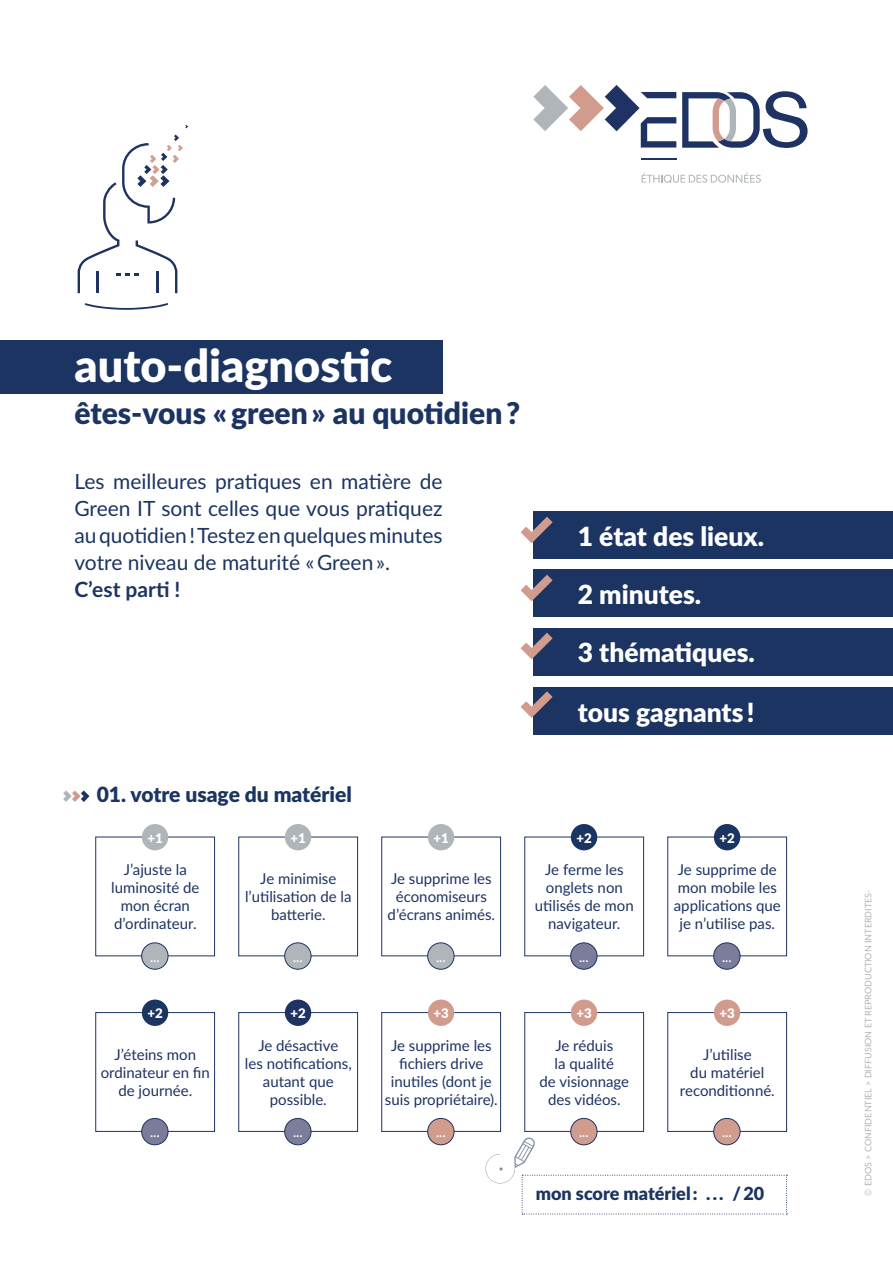
<style>
.page{position:relative;width:893px;height:1263px;background:#fff}
.page>*{position:absolute;margin:0;border:0;box-sizing:border-box;transform-origin:0 0}
.t1{font:900 45px "Lato";color:#fff}
.t2{font:900 30px "Lato";color:#1b3461}
.t3{font:900 26.4px "Lato";color:#fff}
.t4{font:21px/27px "Lato";color:#1b3461;text-align:justify}
.t5{font:900 21px "Lato";color:#1b3461}
.t6{font:700 21px "Lato";color:#1b3461}
.t7{font:900 18px "Lato";color:#1b3461}
.t8{font:15px/18px "Lato";color:#1e3363;text-align:center}
.t9{font:600 13.5px "Lato";color:#fff}
.t10{font:900 13.2px "Lato";color:#fff}
.t11{font:9px "Lato";color:#b0b5b9}
.s1{color:#1e3363}
.s2{font-family:"Roboto";font-weight:300}
</style>
<div class="page">
<svg style="left:78px;top:135px;width:105px;height:158px"></svg>
<svg style="left:85px;top:303px;width:83px;height:7px"></svg>
<div style="left:0;top:340px;width:443px;height:54px;background:#1b3461"></div>
<svg style="left:642px;top:173px;width:119px;height:10px"></svg>
<svg style="left:682px;top:91px;width:126px;height:57px"></svg>
<svg style="left:533px;top:85px;width:143px;height:63px"></svg>
<hr style="left:641px;top:159px;width:35px;height:1px;background:#1e3363">
<div style="left:534px;top:628px;width:359px;height:47px;background:#1b3461"></div>
<div style="left:534px;top:570px;width:359px;height:47px;background:#1b3461"></div>
<div style="left:534px;top:511px;width:359px;height:48px;background:#1b3461"></div>
<div style="left:534px;top:687px;width:359px;height:48px;background:#1b3461"></div>
<svg style="left:521px;top:517px;width:32px;height:26px"></svg>
<svg style="left:521px;top:575px;width:32px;height:26px"></svg>
<svg style="left:521px;top:633px;width:32px;height:26px"></svg>
<svg style="left:521px;top:691px;width:32px;height:27px"></svg>
<svg style="left:485px;top:1137px;width:302px;height:77px"></svg>
<div style="left:142px;top:824px;width:26px;height:26px;background:#b0b5b9;border-radius:50%"></div>
<div style="left:142px;top:943px;width:26px;height:26px;background:#b0b5b9;border-radius:50%"></div>
<div style="left:141px;top:943px;width:27px;height:26px;border:1px solid #1e3363;border-radius:50%"></div>
<div style="left:285px;top:824px;width:26px;height:26px;background:#b0b5b9;border-radius:50%"></div>
<div style="left:285px;top:943px;width:26px;height:26px;background:#b0b5b9;border-radius:50%"></div>
<div style="left:284px;top:943px;width:27px;height:26px;border:1px solid #1e3363;border-radius:50%"></div>
<div style="left:428px;top:824px;width:26px;height:26px;background:#b0b5b9;border-radius:50%"></div>
<div style="left:428px;top:943px;width:26px;height:26px;background:#b0b5b9;border-radius:50%"></div>
<div style="left:427px;top:943px;width:27px;height:26px;border:1px solid #1e3363;border-radius:50%"></div>
<div style="left:571px;top:824px;width:26px;height:26px;background:#1b3461;border-radius:50%"></div>
<div style="left:571px;top:943px;width:26px;height:26px;background:#7c7c9b;border-radius:50%"></div>
<div style="left:570px;top:943px;width:27px;height:26px;border:1px solid #1e3363;border-radius:50%"></div>
<div style="left:714px;top:824px;width:26px;height:26px;background:#1b3461;border-radius:50%"></div>
<div style="left:714px;top:943px;width:26px;height:26px;background:#7c7c9b;border-radius:50%"></div>
<div style="left:713px;top:943px;width:27px;height:26px;border:1px solid #1e3363;border-radius:50%"></div>
<div style="left:96px;top:1012px;width:119px;height:119px;border:1px solid #1e3363"></div>
<div style="left:142px;top:999px;width:26px;height:27px;background:#1b3461;border-radius:50%"></div>
<div style="left:142px;top:1118px;width:26px;height:27px;background:#7c7c9a;border-radius:50%"></div>
<div style="left:141px;top:1118px;width:27px;height:27px;border:1px solid #1e3363;border-radius:50%"></div>
<div style="left:239px;top:1012px;width:119px;height:119px;border:1px solid #1e3363"></div>
<div style="left:285px;top:999px;width:26px;height:27px;background:#1e3363;border-radius:50%"></div>
<div style="left:285px;top:1118px;width:26px;height:27px;background:#7c7c9b;border-radius:50%"></div>
<div style="left:284px;top:1118px;width:27px;height:27px;border:1px solid #1e3363;border-radius:50%"></div>
<div style="left:382px;top:1012px;width:119px;height:119px;border:1px solid #1e3363"></div>
<div style="left:428px;top:999px;width:26px;height:27px;background:#d19c8e;border-radius:50%"></div>
<div style="left:428px;top:1118px;width:26px;height:27px;background:#d19c8e;border-radius:50%"></div>
<div style="left:427px;top:1118px;width:27px;height:27px;border:1px solid #1e3363;border-radius:50%"></div>
<div style="left:525px;top:1012px;width:119px;height:119px;border:1px solid #1e3363"></div>
<div style="left:571px;top:999px;width:26px;height:27px;background:#d19c8e;border-radius:50%"></div>
<div style="left:571px;top:1118px;width:26px;height:27px;background:#d19c8e;border-radius:50%"></div>
<div style="left:570px;top:1118px;width:27px;height:27px;border:1px solid #1e3363;border-radius:50%"></div>
<div style="left:668px;top:1012px;width:119px;height:119px;border:1px solid #1e3363"></div>
<div style="left:714px;top:999px;width:26px;height:27px;background:#d19c8e;border-radius:50%"></div>
<div style="left:714px;top:1118px;width:26px;height:27px;background:#d19c8e;border-radius:50%"></div>
<div style="left:713px;top:1118px;width:27px;height:27px;border:1px solid #1e3363;border-radius:50%"></div>
<svg style="left:63px;top:790px;width:27px;height:12px"></svg>
<h1 class="t1" style="left:74px;top:331px;width:319px">auto-diagnostic</h1>
<h2 class="t2" style="left:74px;top:390px;width:447px">êtes-vous <span class="s1">« green »</span> au quotidien ?</h2>
<h3 class="t4" style="left:74px;top:467px;width:370px">Les meilleures pratiques en matière de Green IT sont celles que vous pratiquez au quotidien ! Testez en quelques minutes votre niveau de maturité « Green ».</h3>
<h3 class="t6" style="left:74px;top:574px;width:108px">C’est parti !</h3>
<h3 class="t3" style="left:578px;top:516px;width:188px">1 état des lieux.</h3>
<h3 class="t3" style="left:578px;top:574px;width:125px">2 minutes.</h3>
<h3 class="t3" style="left:578px;top:633px;width:178px">3 thématiques.</h3>
<h3 class="t3" style="left:578px;top:692px;width:178px">tous gagnants !</h3>
<h3 class="t5" style="left:97px;top:779px;width:257px">01. votre usage du matériel</h3>
<p class="t10" style="left:147px;top:828px;width:17px">+1</p>
<p class="t10" style="left:290px;top:828px;width:17px">+1</p>
<p class="t10" style="left:433px;top:828px;width:17px">+1</p>
<p class="t10" style="left:576px;top:828px;width:17px">+2</p>
<p class="t10" style="left:719px;top:828px;width:17px">+2</p>
<p class="t8" style="left:111px;top:860px;width:90px">J’ajuste la luminosité de mon écran d’ordinateur.</p>
<p class="t8" style="left:245px;top:869px;width:108px">Je minimise l’utilisation de la batterie.</p>
<p class="t8" style="left:388px;top:869px;width:109px">Je supprime les économiseurs d’écrans animés.</p>
<p class="t8" style="left:535px;top:860px;width:100px">Je ferme les onglets non utilisés de mon navigateur.</p>
<p class="t8" style="left:674px;top:860px;width:109px">Je supprime de mon mobile les applications que je n’utilise pas.</p>
<p class="t9" style="left:150px;top:947px;width:11px">...</p>
<p class="t9" style="left:293px;top:947px;width:11px">...</p>
<p class="t9" style="left:436px;top:947px;width:11px">...</p>
<p class="t9" style="left:579px;top:947px;width:11px">...</p>
<p class="t9" style="left:722px;top:947px;width:11px">...</p>
<p class="t10" style="left:147px;top:1003px;width:17px">+2</p>
<p class="t10" style="left:290px;top:1003px;width:17px">+2</p>
<p class="t10" style="left:433px;top:1003px;width:17px">+3</p>
<p class="t10" style="left:576px;top:1003px;width:17px">+3</p>
<p class="t10" style="left:719px;top:1003px;width:17px">+3</p>
<p class="t8" style="left:101px;top:1045px;width:111px">J’éteins mon ordinateur en fin de journée.</p>
<p class="t8" style="left:245px;top:1036px;width:108px">Je désactive<br>les notifications, autant que possible.</p>
<p class="t8" style="left:385px;top:1036px;width:114px">Je supprime les fichiers drive inutiles (dont je suis propriétaire).</p>
<p class="t8" style="left:540px;top:1036px;width:91px">Je réduis<br>la qualité<br>de visionnage des vidéos.</p>
<p class="t8" style="left:680px;top:1045px;width:96px">J’utilise<br>du matériel reconditionné.</p>
<p class="t9" style="left:150px;top:1122px;width:11px">...</p>
<p class="t9" style="left:293px;top:1122px;width:11px">...</p>
<p class="t9" style="left:436px;top:1122px;width:11px">...</p>
<p class="t9" style="left:579px;top:1122px;width:11px">...</p>
<p class="t9" style="left:722px;top:1122px;width:11px">...</p>
<p class="t7" style="left:536px;top:1179px;width:230px">mon score matériel : . . . / 20</p>
<p class="t11" style="left:862px;top:1195px;width:307px;rotate:-90deg"><span class="s2">©</span> EDOS &gt; CONFIDENTIEL &gt; DIFFUSION ET REPRODUCTION INTERDITES-</p>
</div>
